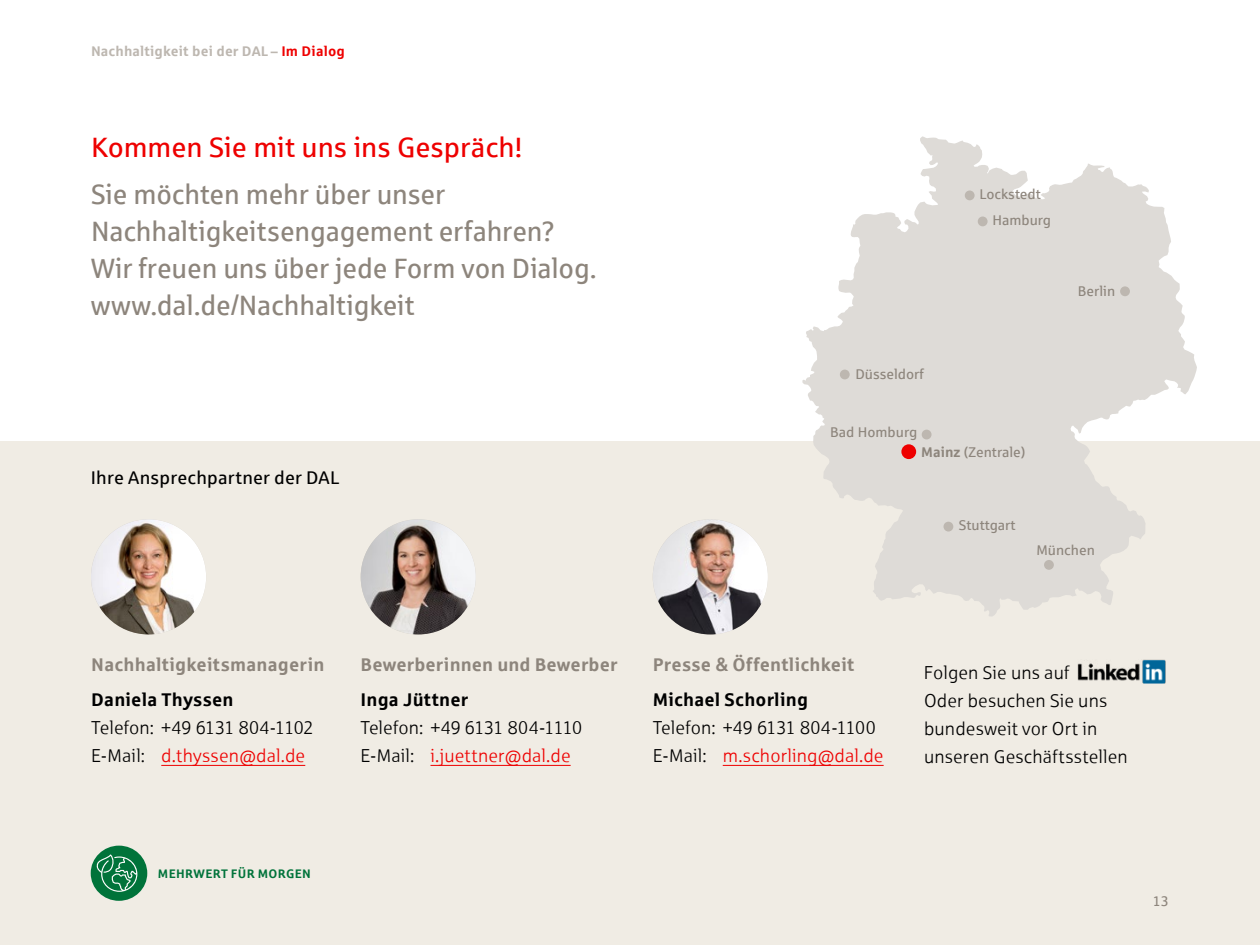
<style>
.page{position:relative;width:1260px;height:945px;background:#fff}
.page>*{position:absolute;margin:0;border:0;box-sizing:border-box;transform-origin:0 0}
.t1{font:28px/36.8px "Sparkasse Rg";letter-spacing:-.005em;color:#8d857c}
.t2{font:28px "Sparkasse Rg";color:#e00}
.t3{font:18.38px/28px "Sparkasse Lt";letter-spacing:.005em;color:#000}
.t4{font:700 18.38px "Sparkasse Rg";letter-spacing:.01em;color:#8d857c}
.t5{font:700 18.38px "Sparkasse Rg";letter-spacing:.01em;color:#000}
.t6{font:18.38px "Sparkasse Rg";letter-spacing:.01em;color:#000}
.t7{font:14.17px "Sparkasse Rg";color:#8d857c}
.t8{font:700 14px "Sparkasse Rg";letter-spacing:.01em;color:#bdb7b0}
.t9{font:14px "Sparkasse Rg";color:#8d857c}
.t10{font:700 12.42px "Sparkasse Rg";letter-spacing:.025em;color:#00733a}
.s1{color:#e00}
.s2{font-weight:700}
</style>
<div class="page">
<div style="left:0;top:441px;width:1260px;height:504px;background:#f0ece4"></div>
<img style="left:91px;top:519px;width:115px;height:115px;border-radius:58px">
<img style="left:361px;top:519px;width:115px;height:115px;border-radius:58px">
<img style="left:653px;top:519px;width:115px;height:115px;border-radius:58px">
<div style="left:91px;top:846px;width:56px;height:55px;background:#00733a;border-radius:50%"></div>
<svg style="left:96px;top:855px;width:41px;height:37px"></svg>
<svg style="left:802px;top:136px;width:395px;height:480px;fill:#dedbd7"></svg>
<div style="left:978px;top:217px;width:10px;height:9px;background:#bdb7b0;border-radius:50%"></div>
<div style="left:1120px;top:286px;width:10px;height:10px;background:#bdb7b0;border-radius:50%"></div>
<div style="left:922px;top:430px;width:10px;height:9px;background:#bdb7b0;border-radius:50%"></div>
<div style="left:944px;top:522px;width:9px;height:10px;background:#bdb7b0;border-radius:50%"></div>
<div style="left:1044px;top:560px;width:10px;height:10px;background:#bdb7b0;border-radius:50%"></div>
<div style="left:965px;top:191px;width:10px;height:9px;background:#bdb7b0;border-radius:50%"></div>
<div style="left:840px;top:370px;width:10px;height:9px;background:#bdb7b0;border-radius:50%"></div>
<div style="left:901px;top:444px;width:15px;height:15px;background:#e00;border-radius:50%"></div>
<hr style="left:161px;top:765px;width:144px;height:1px;background:#e00">
<hr style="left:430px;top:765px;width:141px;height:1px;background:#e00">
<img style="left:1078px;top:659px;width:88px;height:24px">
<hr style="left:723px;top:765px;width:161px;height:1px;background:#e00">
<p class="t8" style="left:91px;top:42px;width:255px">Nachhaltigkeit bei der DAL – <span class="s1">Im Dialog</span></p>
<h1 class="t2" style="left:91px;top:130px;width:433px">Kommen Sie mit uns ins Gespräch!</h1>
<h1 class="t1" style="left:91px;top:176px;width:507px">Sie möchten mehr über unser Nachhaltigkeitsengagement erfahren?<br>Wir freuen uns über jede Form von Dialog. www.dal.de/Nachhaltigkeit</h1>
<p class="t6" style="left:91px;top:467px;width:250px">Ihre Ansprechpartner der DAL</p>
<p class="t7" style="left:979px;top:185px;width:63px">Lockstedt</p>
<p class="t7" style="left:855px;top:365px;width:70px">Düsseldorf</p>
<p class="t7" style="left:830px;top:423px;width:89px">Bad Homburg</p>
<p class="t7" style="left:992px;top:212px;width:60px">Hamburg</p>
<p class="t7" style="left:921px;top:443px;width:106px"><span class="s2">Mainz</span> (Zentrale)</p>
<p class="t7" style="left:959px;top:517px;width:58px">Stuttgart</p>
<p class="t7" style="left:1078px;top:282px;width:39px">Berlin</p>
<p class="t7" style="left:1036px;top:541px;width:60px">München</p>
<p class="t4" style="left:91px;top:653px;width:235px">Nachhaltigkeitsmanagerin</p>
<p class="t5" style="left:91px;top:688px;width:144px">Daniela Thyssen</p>
<p class="t3" style="left:91px;top:714px;width:224px">Telefon: +49 6131 804-1102<br>E-Mail: <span class="s1">d.thyssen@dal.de</span></p>
<p class="t4" style="left:360px;top:653px;width:258px">Bewerberinnen und Bewerber</p>
<p class="t5" style="left:360px;top:688px;width:109px">Inga Jüttner</p>
<p class="t3" style="left:360px;top:714px;width:223px">Telefon: +49 6131 804-1110<br>E-Mail: <span class="s1">i.juettner@dal.de</span></p>
<p class="t4" style="left:653px;top:653px;width:203px">Presse &amp; Öffentlichkeit</p>
<p class="t5" style="left:653px;top:688px;width:157px">Michael Schorling</p>
<p class="t3" style="left:653px;top:714px;width:232px">Telefon: +49 6131 804-1100<br>E-Mail: <span class="s1">m.schorling@dal.de</span></p>
<p class="t3" style="left:924px;top:658px;width:205px">Folgen Sie uns auf<br>Oder besuchen Sie uns bundesweit vor Ort in unseren Geschäftsstellen</p>
<p class="t10" style="left:158px;top:866px;width:154px">MEHRWERT FÜR MORGEN</p>
<p class="t9" style="left:1153px;top:893px;width:18px">13</p>
</div>
